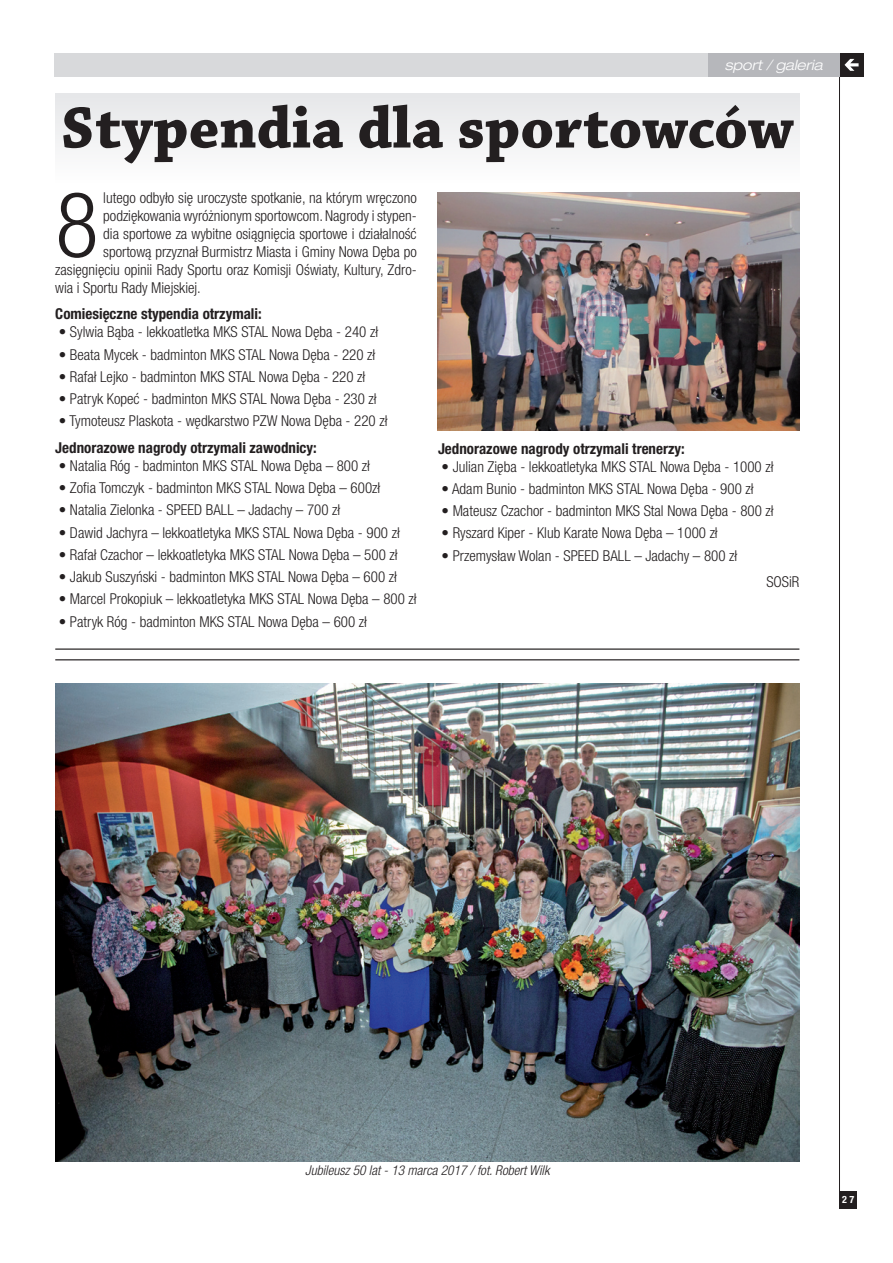
<style>
.page{position:relative;width:893px;height:1263px;background:#fff}
.page>*{position:absolute;margin:0;border:0;box-sizing:border-box;transform-origin:0 0}
.t1{font:300 condensed 90.6px "Helvetica Neue LT Pro";color:#231f20}
.t2{font:700 61.5px "Chaparral Pro";color:#231f20}
.t3{font:300 condensed 15px "Helvetica Neue LT Pro";color:#231f20}
.t4{font:700 condensed 15px "Helvetica Neue LT Pro";color:#231f20}
.t5{font:italic 300 expanded 14.25px "Helvetica Neue LT Pro";color:#fff}
.t6{font:italic 300 condensed 13.5px "Helvetica Neue LT Pro";color:#231f20}
.t7{font:700 condensed 10.05px "Helvetica Neue LT Pro";color:#fff}
</style>
<div class="page">
<div style="left:54px;top:53px;width:785px;height:24px;background:#d8d9db"></div>
<div style="left:840px;top:53px;width:23px;height:24px;background:#231f20"></div>
<svg style="left:844px;top:59px;width:15px;height:12px"></svg>
<hr style="left:839px;top:53px;width:1px;height:1155px;background:#231f20">
<div style="left:840px;top:1191px;width:17px;height:17px;background:#231f20"></div>
<div style="left:708px;top:53px;width:132px;height:24px;background:#b6b7bb"></div>
<img style="left:55px;top:684px;width:744px;height:477px">
<img style="left:438px;top:192px;width:361px;height:238px">
<div style="left:55px;top:94px;width:744px;height:89px;background:#f2f2f3"></div>
<hr style="left:55px;top:648px;width:744px;height:2px;background:#231f20">
<hr style="left:55px;top:659px;width:744px;height:1px;background:#231f20">
<p class="t5" style="left:725px;top:56px;width:99px">sport / galeria</p>
<h2 class="t2" style="left:61px;top:92px;width:734px">Stypendia dla sportowców</h2>
<h1 class="t1" style="left:55px;top:173px;width:45px">8</h1>
<p class="t3" style="left:103px;top:189px;width:315px">lutego odbyło się uroczyste spotkanie, na którym wręczono</p>
<p class="t3" style="left:103px;top:207px;width:315px">podziękowania wyróżnionym sportowcom. Nagrody i stypen-</p>
<p class="t3" style="left:103px;top:225px;width:315px">dia sportowe za wybitne osiągnięcia sportowe i działalność</p>
<p class="t3" style="left:103px;top:243px;width:315px">sportową przyznał Burmistrz Miasta i Gminy Nowa Dęba po</p>
<p class="t3" style="left:55px;top:261px;width:363px">zasięgnięciu opinii Rady Sportu oraz Komisji Oświaty, Kultury, Zdro-</p>
<p class="t3" style="left:55px;top:279px;width:147px">wia i Sportu Rady Miejskiej.</p>
<p class="t4" style="left:55px;top:305px;width:208px">Comiesięczne stypendia otrzymali:</p>
<p class="t3" style="left:59px;top:323px;width:321px">• Sylwia Bąba - lekkoatletka MKS STAL Nowa Dęba - 240 zł</p>
<p class="t3" style="left:59px;top:346px;width:318px">• Beata Mycek - badminton MKS STAL Nowa Dęba - 220 zł</p>
<p class="t3" style="left:59px;top:368px;width:308px">• Rafał Lejko - badminton MKS STAL Nowa Dęba - 220 zł</p>
<p class="t3" style="left:59px;top:390px;width:319px">• Patryk Kopeć - badminton MKS STAL Nowa Dęba - 230 zł</p>
<p class="t3" style="left:59px;top:412px;width:330px">• Tymoteusz Plaskota - wędkarstwo PZW Nowa Dęba - 220 zł</p>
<p class="t4" style="left:55px;top:438px;width:263px">Jednorazowe nagrody otrzymali zawodnicy:</p>
<p class="t3" style="left:59px;top:457px;width:313px">• Natalia Róg - badminton MKS STAL Nowa Dęba – 800 zł</p>
<p class="t3" style="left:59px;top:479px;width:323px">• Zofia Tomczyk - badminton MKS STAL Nowa Dęba – 600zł</p>
<p class="t3" style="left:59px;top:501px;width:283px">• Natalia Zielonka - SPEED BALL – Jadachy – 700 zł</p>
<p class="t3" style="left:59px;top:524px;width:342px">• Dawid Jachyra – lekkoatletyka MKS STAL Nowa Dęba - 900 zł</p>
<p class="t3" style="left:59px;top:546px;width:340px">• Rafał Czachor – lekkoatletyka MKS STAL Nowa Dęba – 500 zł</p>
<p class="t3" style="left:59px;top:568px;width:339px">• Jakub Suszyński - badminton MKS STAL Nowa Dęba – 600 zł</p>
<p class="t3" style="left:59px;top:590px;width:359px">• Marcel Prokopiuk – lekkoatletyka MKS STAL Nowa Dęba – 800 zł</p>
<p class="t3" style="left:59px;top:613px;width:310px">• Patryk Róg - badminton MKS STAL Nowa Dęba – 600 zł</p>
<p class="t4" style="left:438px;top:439px;width:248px">Jednorazowe nagrody otrzymali trenerzy:</p>
<p class="t3" style="left:442px;top:458px;width:333px">• Julian Zięba - lekkoatletyka MKS STAL Nowa Dęba - 1000 zł</p>
<p class="t3" style="left:442px;top:480px;width:313px">• Adam Bunio - badminton MKS STAL Nowa Dęba - 900 zł</p>
<p class="t3" style="left:442px;top:502px;width:333px">• Mateusz Czachor - badminton MKS Stal Nowa Dęba - 800 zł</p>
<p class="t3" style="left:442px;top:524px;width:278px">• Ryszard Kiper - Klub Karate Nowa Dęba – 1000 zł</p>
<p class="t3" style="left:442px;top:547px;width:297px">• Przemysław Wolan - SPEED BALL – Jadachy – 800 zł</p>
<p class="t3" style="left:766px;top:573px;width:34px">SOSiR</p>
<p class="t6" style="left:305px;top:1163px;width:246px">Jubileusz 50 lat - 13 marca 2017 / fot. Robert Wilk</p>
<p class="t7" style="left:842px;top:1193px;width:14px">27</p>
</div>
